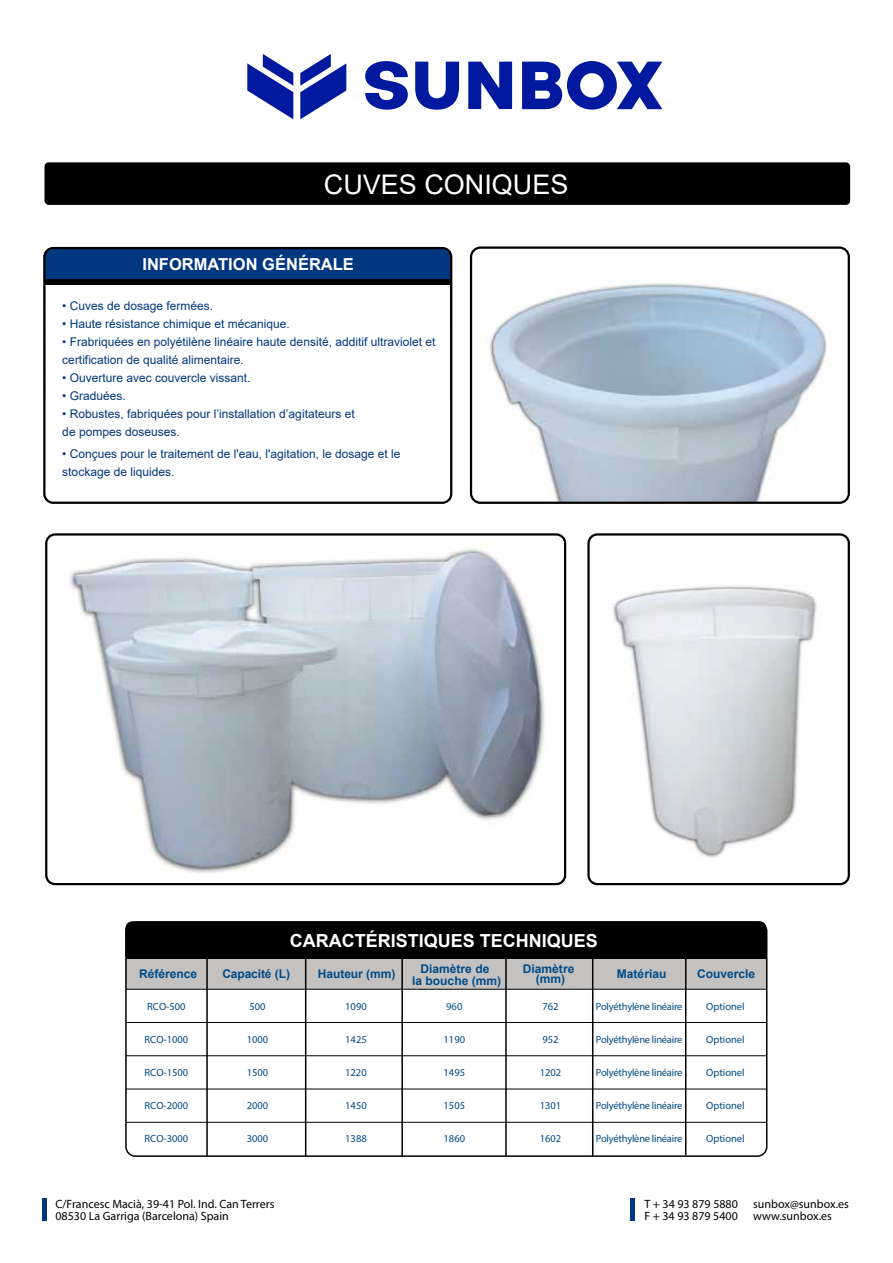
<style>
.page{position:relative;width:893px;height:1263px;background:#fff}
.page>*{position:absolute;margin:0;border:0;box-sizing:border-box;transform-origin:0 0}
.t1{font:27px "Arial";color:#fff}
.t2{font:700 18px "Arial";color:#fff}
.t3{font:700 16.5px "Arial";color:#fff}
.t4{font:12px/18px "Arial";color:#00377f}
.t5{font:12px/12px "Myriad Pro";color:#000}
.t6{font:700 12px/12px "Arial";color:#004a87;text-align:center}
.t7{font:10.5px "Myriad Pro";color:#004a87}
.t8{font:10.5px "Myriad Pro";letter-spacing:-.025em;color:#004a87}
</style>
<div class="page">
<img style="left:48px;top:536px;width:518px;height:350px">
<img style="left:489px;top:281px;width:338px;height:220px">
<div style="left:44px;top:162px;width:806px;height:43px;background:#000;border-radius:4px"></div>
<div style="left:42px;top:1199px;width:5px;height:22px;background:#00377f"></div>
<hr style="left:630px;top:1199px;width:4px;height:22px;background:#00377f">
<div style="left:46px;top:247px;width:405px;height:38px;background:#00377f"></div>
<div style="left:45px;top:279px;width:405px;height:5px;background:#000"></div>
<div style="left:470px;top:246px;width:380px;height:258px;border:2px solid #000;border-radius:9px"></div>
<div style="left:125px;top:921px;width:642px;height:34px;background:#000"></div>
<hr style="left:126px;top:955px;width:641px;height:4px;background:#000">
<div style="left:125px;top:959px;width:642px;height:30px;background:#c3c2c0"></div>
<div style="left:125px;top:921px;width:642px;height:236px;border:2px solid #000;border-radius:9px"></div>
<hr style="left:126px;top:989px;width:641px;height:1px;background:#000">
<hr style="left:126px;top:1022px;width:641px;height:1px;background:#000">
<hr style="left:126px;top:1055px;width:641px;height:1px;background:#000">
<hr style="left:126px;top:1089px;width:641px;height:1px;background:#000">
<hr style="left:126px;top:1122px;width:641px;height:1px;background:#000">
<hr style="left:206px;top:957px;width:2px;height:199px;background:#000">
<hr style="left:305px;top:957px;width:1px;height:199px;background:#000">
<hr style="left:401px;top:957px;width:2px;height:199px;background:#000">
<hr style="left:505px;top:957px;width:2px;height:199px;background:#000">
<hr style="left:592px;top:957px;width:1px;height:199px;background:#000">
<hr style="left:685px;top:956px;width:1px;height:199px;background:#000">
<div style="left:43px;top:247px;width:409px;height:257px;border:2px solid #000;border-radius:9px"></div>
<div style="left:45px;top:533px;width:521px;height:352px;border:2px solid #000;border-radius:9px"></div>
<div style="left:587px;top:533px;width:263px;height:352px;border:2px solid #000;border-radius:9px"></div>
<img style="left:612px;top:586px;width:205px;height:272px">
<svg style="left:247px;top:54px;width:46px;height:65px"></svg>
<svg style="left:300px;top:54px;width:46px;height:65px"></svg>
<svg style="left:415px;top:62px;width:44px;height:48px"></svg>
<svg style="left:522px;top:61px;width:140px;height:49px"></svg>
<svg style="left:365px;top:61px;width:43px;height:49px"></svg>
<svg style="left:468px;top:62px;width:44px;height:47px"></svg>
<h1 class="t1" style="left:324px;top:166px;width:246px">CUVES CONIQUES</h1>
<h3 class="t3" style="left:142px;top:253px;width:213px">INFORMATION GÉNÉRALE</h3>
<p class="t4" style="left:62px;top:297px;width:152px">• Cuves de dosage fermées.</p>
<p class="t4" style="left:62px;top:315px;width:229px">• Haute résistance chimique et mécanique.</p>
<p class="t4" style="left:62px;top:333px;width:375px">• Frabriquées en polyétilène linéaire haute densité, additif ultraviolet et certification de qualité alimentaire.</p>
<p class="t4" style="left:62px;top:369px;width:190px">• Ouverture avec couvercle vissant.</p>
<p class="t4" style="left:62px;top:387px;width:65px">• Graduées.</p>
<p class="t4" style="left:62px;top:405px;width:294px">• Robustes, fabriquées pour l’installation d’agitateurs et de pompes doseuses.</p>
<p class="t4" style="left:62px;top:445px;width:340px">• Conçues pour le traitement de l'eau, l'agitation, le dosage et le stockage de liquides.</p>
<h2 class="t2" style="left:290px;top:928px;width:310px">CARACTÉRISTIQUES TECHNIQUES</h2>
<p class="t6" style="left:412px;top:963px;width:91px">Diamètre de<br>la bouche (mm)</p>
<p class="t6" style="left:523px;top:963px;width:53px;line-height:10.5px">Diamètre (mm)</p>
<p class="t6" style="left:617px;top:968px;width:51px">Matériau</p>
<p class="t8" style="left:596px;top:1000px;width:88px">Polyéthylène linéaire</p>
<p class="t8" style="left:596px;top:1033px;width:88px">Polyéthylène linéaire</p>
<p class="t8" style="left:596px;top:1066px;width:88px">Polyéthylène linéaire</p>
<p class="t8" style="left:596px;top:1099px;width:88px">Polyéthylène linéaire</p>
<p class="t8" style="left:596px;top:1132px;width:88px">Polyéthylène linéaire</p>
<p class="t6" style="left:139px;top:968px;width:60px">Référence</p>
<p class="t6" style="left:222px;top:968px;width:69px">Capacité (L)</p>
<p class="t6" style="left:318px;top:968px;width:79px">Hauteur (mm)</p>
<p class="t6" style="left:697px;top:968px;width:59px">Couvercle</p>
<p class="t7" style="left:147px;top:1000px;width:40px">RCO-500</p>
<p class="t7" style="left:249px;top:1000px;width:18px">500</p>
<p class="t7" style="left:345px;top:1000px;width:23px">1090</p>
<p class="t7" style="left:706px;top:1000px;width:40px">Optionel</p>
<p class="t7" style="left:706px;top:1033px;width:40px">Optionel</p>
<p class="t7" style="left:706px;top:1066px;width:40px">Optionel</p>
<p class="t7" style="left:706px;top:1099px;width:40px">Optionel</p>
<p class="t7" style="left:706px;top:1132px;width:40px">Optionel</p>
<p class="t7" style="left:446px;top:1000px;width:18px">960</p>
<p class="t7" style="left:542px;top:1000px;width:18px">762</p>
<p class="t7" style="left:145px;top:1033px;width:45px">RCO-1000</p>
<p class="t7" style="left:247px;top:1033px;width:23px">1000</p>
<p class="t7" style="left:345px;top:1033px;width:23px">1425</p>
<p class="t7" style="left:444px;top:1033px;width:23px">1190</p>
<p class="t7" style="left:542px;top:1033px;width:18px">952</p>
<p class="t7" style="left:145px;top:1066px;width:45px">RCO-1500</p>
<p class="t7" style="left:247px;top:1066px;width:23px">1500</p>
<p class="t7" style="left:345px;top:1066px;width:23px">1220</p>
<p class="t7" style="left:444px;top:1066px;width:23px">1495</p>
<p class="t7" style="left:540px;top:1066px;width:23px">1202</p>
<p class="t7" style="left:145px;top:1099px;width:45px">RCO-2000</p>
<p class="t7" style="left:247px;top:1099px;width:23px">2000</p>
<p class="t7" style="left:345px;top:1099px;width:23px">1450</p>
<p class="t7" style="left:444px;top:1099px;width:23px">1505</p>
<p class="t7" style="left:540px;top:1099px;width:23px">1301</p>
<p class="t7" style="left:145px;top:1132px;width:45px">RCO-3000</p>
<p class="t7" style="left:247px;top:1132px;width:23px">3000</p>
<p class="t7" style="left:345px;top:1132px;width:23px">1388</p>
<p class="t7" style="left:444px;top:1132px;width:23px">1860</p>
<p class="t7" style="left:540px;top:1132px;width:23px">1602</p>
<p class="t5" style="left:55px;top:1198px;width:221px">C/Francesc Macià, 39-41 Pol. Ind. Can Terrers<br>08530 La Garriga (Barcelona) Spain</p>
<p class="t5" style="left:644px;top:1198px;width:95px">T + 34 93 879 5880</p>
<p class="t5" style="left:753px;top:1198px;width:97px">sunbox@sunbox.es</p>
<p class="t5" style="left:644px;top:1210px;width:95px">F + 34 93 879 5400</p>
<p class="t5" style="left:753px;top:1210px;width:80px">www.sunbox.es</p>
</div>
